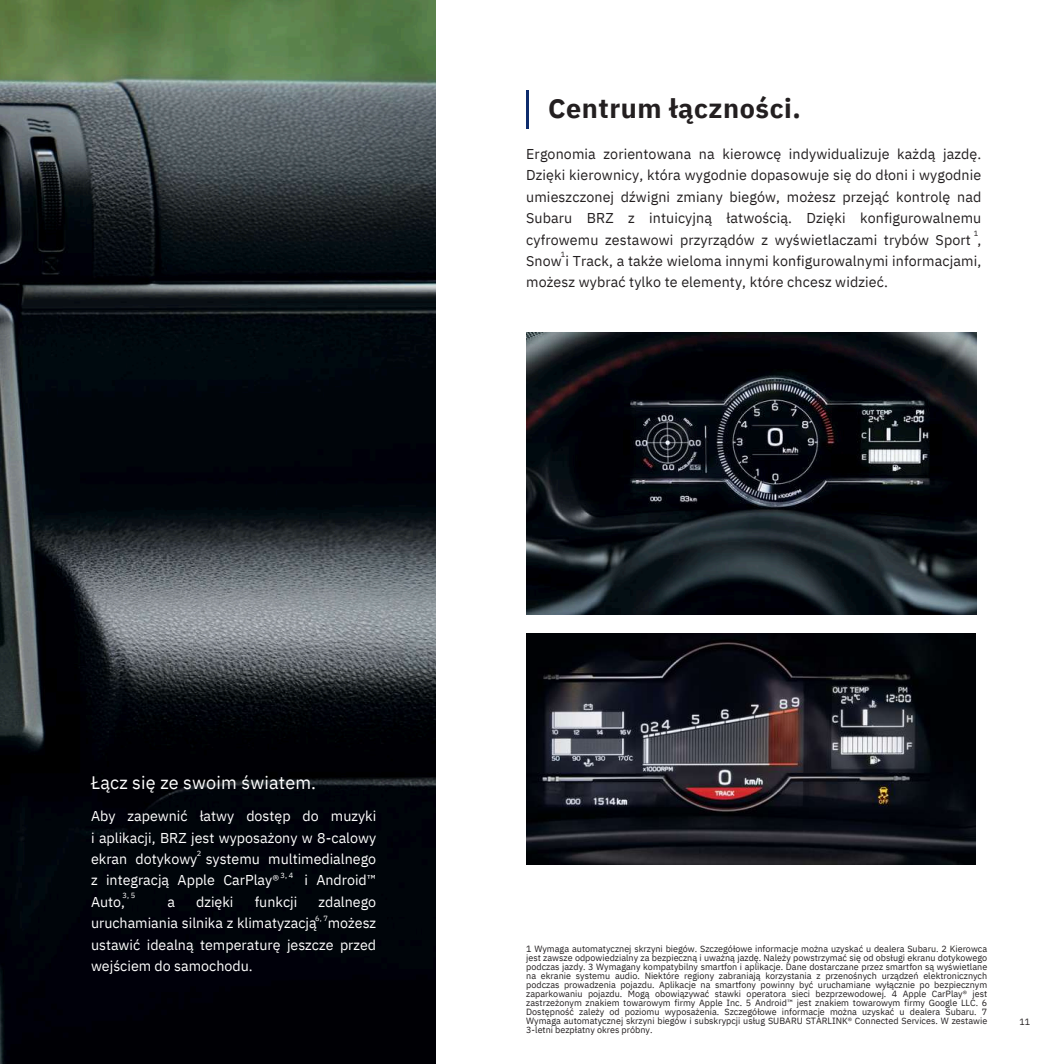
<style>
.page{position:relative;width:1064px;height:1064px;background:#fff}
.page>*{position:absolute;margin:0;border:0;box-sizing:border-box;transform-origin:0 0}
.t1{font:700 27px "IBM Plex Sans";letter-spacing:.02em;color:#231f20}
.t2{font:18px "IBM Plex Sans";letter-spacing:.01em;color:#fff}
.t3{font:14.25px/21.3px "IBM Plex Sans";letter-spacing:.01em;color:#231f20;text-align:justify}
.t4{font:14.25px/21.3px "IBM Plex Sans";color:#fff;text-align:justify}
.t5{font:9px/9px "IBM Plex Sans";color:#231f20;text-align:justify}
.t6{font:7.5px "IBM Plex Sans";color:#fff}
.t7{font:7.5px "IBM Plex Sans";color:#231f20}
</style>
<div class="page">
<img style="left:0;top:0;width:435px;height:1063px">
<img style="left:526px;top:332px;width:450px;height:282px">
<img style="left:526px;top:633px;width:449px;height:231px">
<hr style="left:526px;top:90px;width:3px;height:38px;background:#0d2b6c">
<h1 class="t1" style="left:548px;top:91px;width:254px">Centrum łączności.</h1>
<p class="t3" style="left:526px;top:143px;width:456px">Ergonomia zorientowana na kierowcę indywidualizuje każdą jazdę.<br>Dzięki kierownicy, która wygodnie dopasowuje się do dłoni i wygodnie umieszczonej dźwigni zmiany biegów, możesz przejąć kontrolę nad Subaru BRZ z intuicyjną łatwością. Dzięki konfigurowalnemu cyfrowemu zestawowi przyrządów z wyświetlaczami trybów Sport , Snow i Track, a także wieloma innymi konfigurowalnymi informacjami, możesz wybrać tylko te elementy, które chcesz widzieć.</p>
<p class="t7" style="left:973px;top:228px;width:6px">1</p>
<p class="t7" style="left:560px;top:249px;width:6px">1</p>
<h2 class="t2" style="left:91px;top:770px;width:226px">Łącz się ze swoim światem.</h2>
<h3 class="t4" style="left:91px;top:805px;width:286px">Aby zapewnić łatwy dostęp do muzyki i aplikacji, BRZ jest wyposażony w 8-calowy ekran dotykowy systemu multimedialnego z integracją Apple CarPlay®</h3>
<p class="t6" style="left:197px;top:848px;width:6px">2</p>
<p class="t6" style="left:280px;top:870px;width:14px">3, 4</p>
<h3 class="t4" style="left:304px;top:869px;width:73px">i Android™</h3>
<p class="t6" style="left:122px;top:890px;width:14px">3, 5</p>
<h3 class="t4" style="left:91px;top:890px;width:36px">Auto,</h3>
<h3 class="t4" style="left:167px;top:890px;width:9px">a</h3>
<h3 class="t4" style="left:196px;top:890px;width:39px">dzięki</h3>
<h3 class="t4" style="left:254px;top:890px;width:44px">funkcji</h3>
<h3 class="t4" style="left:91px;top:890px;width:286px;text-indent:227px">zdalnego uruchamiania silnika z klimatyzacją możesz ustawić idealną temperaturę jeszcze przed wejściem do samochodu.</h3>
<p class="t6" style="left:315px;top:913px;width:14px">6, 7</p>
<p class="t5" style="left:526px;top:943px;width:462px">1 Wymaga automatycznej skrzyni biegów. Szczegółowe informacje można uzyskać u dealera Subaru. 2 Kierowca jest zawsze odpowiedzialny za bezpieczną i uważną jazdę. Należy powstrzymać się od obsługi ekranu dotykowego podczas jazdy. 3 Wymagany kompatybilny smartfon i aplikacje. Dane dostarczane przez smartfon są wyświetlane na ekranie systemu audio. Niektóre regiony zabraniają korzystania z przenośnych urządzeń elektronicznych podczas prowadzenia pojazdu. Aplikacje na smartfony powinny być uruchamiane wyłącznie po bezpiecznym zaparkowaniu pojazdu. Mogą obowiązywać stawki operatora sieci bezprzewodowej. 4 Apple CarPlay® jest zastrzeżonym znakiem towarowym firmy Apple Inc. 5 Android™ jest znakiem towarowym firmy Google LLC. 6<br>Dostępność zależy od poziomu wyposażenia. Szczegółowe informacje można uzyskać u dealera Subaru. 7<br>Wymaga automatycznej skrzyni biegów i subskrypcji usług SUBARU STARLINK® Connected Services. W zestawie 3-letni bezpłatny okres próbny.</p>
<p class="t5" style="left:1019px;top:1016px;width:12px">11</p>
</div>
